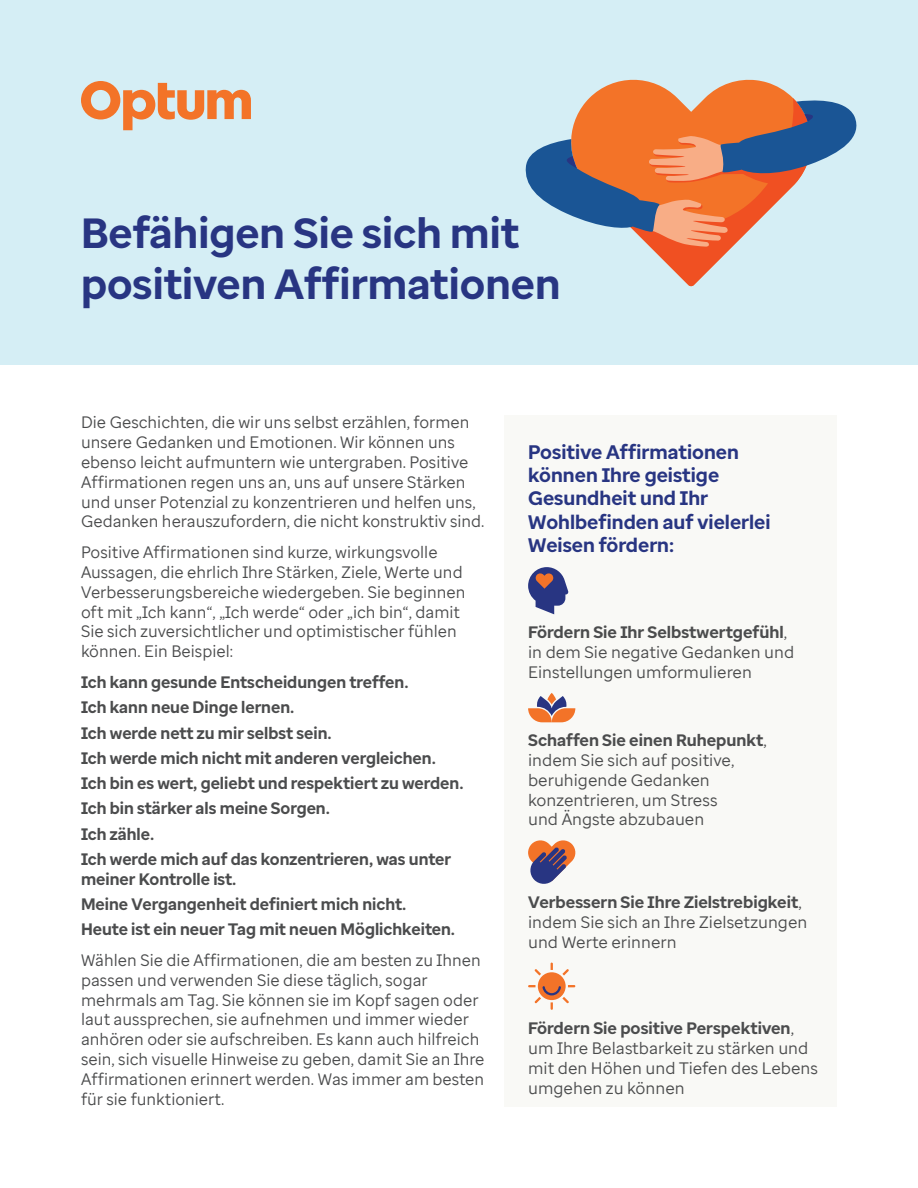
<style>
.page{position:relative;width:918px;height:1188px;background:#fff}
.page>*{position:absolute;margin:0;border:0;box-sizing:border-box;transform-origin:0 0}
.t1{font:700 42px/50.4px "Optum Sans";color:#283582}
.t2{font:700 19.5px/23.4px "Optum Sans";color:#283582}
.t3{font:16.5px/19.8px "Optum Sans";color:#4b4c4d}
.t4{font:700 16.5px/19.8px "Optum Sans";color:#4b4c4d}
.s1{font-weight:700}
</style>
<div class="page">
<div style="left:505px;top:416px;width:332px;height:691px;background:#f9f9f6"></div>
<div style="left:0;top:0;width:918px;height:364px;background:#d5eef5"></div>
<svg style="left:589px;top:79px;width:204px;height:19px;fill:#f37328"></svg>
<svg style="left:650px;top:247px;width:82px;height:40px"></svg>
<svg style="left:525px;top:98px;width:332px;height:149px"></svg>
<svg style="left:81px;top:81px;width:170px;height:49px"></svg>
<svg style="left:528px;top:567px;width:40px;height:47px"></svg>
<div style="left:538px;top:972px;width:28px;height:28px;background:#f37328;border-radius:50%"></div>
<svg style="left:551px;top:963px;width:2px;height:7px"></svg>
<svg style="left:535px;top:969px;width:6px;height:7px"></svg>
<svg style="left:562px;top:969px;width:7px;height:7px"></svg>
<svg style="left:528px;top:985px;width:47px;height:25px"></svg>
<svg style="left:528px;top:840px;width:47px;height:44px"></svg>
<svg style="left:528px;top:693px;width:47px;height:29px"></svg>
<p class="t1" style="left:81px;top:208px;width:481px">Befähigen Sie sich mit positiven Affirmationen</p>
<p class="t3" style="left:81px;top:413px;width:405px">Die Geschichten, die wir uns selbst erzählen, formen unsere Gedanken und Emotionen. Wir können uns ebenso leicht aufmuntern wie untergraben. Positive Affirmationen regen uns an, uns auf unsere Stärken und unser Potenzial zu konzentrieren und helfen uns, Gedanken herauszufordern, die nicht konstruktiv sind.</p>
<p class="t3" style="left:81px;top:542px;width:386px">Positive Affirmationen sind kurze, wirkungsvolle Aussagen, die ehrlich Ihre Stärken, Ziele, Werte und Verbesserungsbereiche wiedergeben. Sie beginnen oft mit „Ich kann“, „Ich werde“ oder „ich bin“, damit Sie sich zuversichtlicher und optimistischer fühlen können. Ein Beispiel:</p>
<p class="t4" style="left:81px;top:672px;width:329px">Ich kann gesunde Entscheidungen treffen.</p>
<p class="t4" style="left:81px;top:698px;width:215px">Ich kann neue Dinge lernen.</p>
<p class="t4" style="left:81px;top:723px;width:252px">Ich werde nett zu mir selbst sein.</p>
<p class="t4" style="left:81px;top:748px;width:356px">Ich werde mich nicht mit anderen vergleichen.</p>
<p class="t4" style="left:81px;top:773px;width:384px">Ich bin es wert, geliebt und respektiert zu werden.</p>
<p class="t4" style="left:81px;top:799px;width:251px">Ich bin stärker als meine Sorgen.</p>
<p class="t4" style="left:81px;top:824px;width:75px">Ich zähle.</p>
<p class="t4" style="left:81px;top:849px;width:372px">Ich werde mich auf das konzentrieren, was unter meiner Kontrolle ist.</p>
<p class="t4" style="left:81px;top:894px;width:327px">Meine Vergangenheit definiert mich nicht.</p>
<p class="t4" style="left:81px;top:919px;width:376px">Heute ist ein neuer Tag mit neuen Möglichkeiten.</p>
<p class="t3" style="left:81px;top:950px;width:405px">Wählen Sie die Affirmationen, die am besten zu Ihnen passen und verwenden Sie diese täglich, sogar mehrmals am Tag. Sie können sie im Kopf sagen oder laut aussprechen, sie aufnehmen und immer wieder anhören oder sie aufschreiben. Es kann auch hilfreich sein, sich visuelle Hinweise zu geben, damit Sie an Ihre Affirmationen erinnert werden. Was immer am besten für sie funktioniert.</p>
<p class="t2" style="left:528px;top:440px;width:244px">Positive Affirmationen können Ihre geistige<br>Gesundheit und Ihr<br>Wohlbefinden auf vielerlei<br>Weisen fördern:</p>
<p class="t3" style="left:528px;top:622px;width:268px"><span class="s1">Fördern Sie Ihr Selbstwertgefühl</span>, in dem Sie negative Gedanken und<br>Einstellungen umformulieren</p>
<p class="t3" style="left:528px;top:730px;width:240px"><span class="s1">Schaffen Sie einen Ruhepunkt</span>, indem Sie sich auf positive, beruhigende Gedanken konzentrieren, um Stress<br>und Ängste abzubauen</p>
<p class="t3" style="left:528px;top:892px;width:281px"><span class="s1">Verbessern Sie Ihre Zielstrebigkeit</span>, indem Sie sich an Ihre Zielsetzungen und Werte erinnern</p>
<p class="t3" style="left:528px;top:1018px;width:292px"><span class="s1">Fördern Sie positive Perspektiven</span>, um Ihre Belastbarkeit zu stärken und mit den Höhen und Tiefen des Lebens umgehen zu können</p>
</div>
